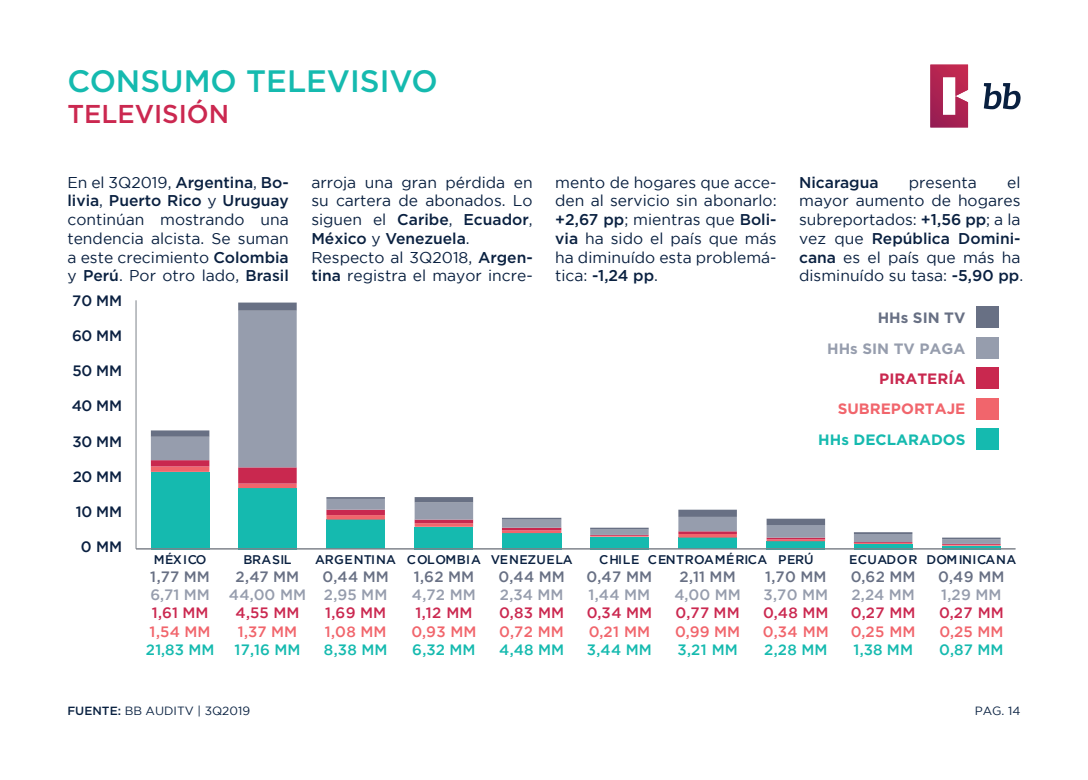
<style>
.page{position:relative;width:1088px;height:780px;background:#fff}
.page>*{position:absolute;margin:0;border:0;box-sizing:border-box;transform-origin:0 0}
.t1{font:500 31px "Gotham";color:#15baaf}
.t2{font:500 25.75px "Gotham";color:#cb2850}
.t3{font:15.62px/18.8px "Gotham";color:#092040;text-align:justify}
.t4{font:500 15.62px "Gotham";color:#092040}
.t5{font:500 15px "Gotham";color:#15baaf}
.t6{font:500 15px "Gotham";color:#969dad}
.t7{font:500 15px "Gotham";color:#687084}
.t8{font:500 15px "Gotham";color:#cb2850}
.t9{font:500 15px "Gotham";color:#f1656c}
.t10{font:500 15px "Gotham";color:#0a2041}
.t11{font:700 15px "Gotham";color:#15baaf}
.t12{font:700 15px "Gotham";color:#969dad}
.t13{font:700 15px "Gotham";color:#f1656c}
.t14{font:700 15px "Gotham";color:#c9284f}
.t15{font:700 15px "Gotham";color:#687084}
.t16{font:500 12.5px "Gotham";letter-spacing:.035em;color:#092040}
.t17{font:11.88px "Gotham";color:#092141}
.s1{font-weight:500}
</style>
<div class="page">
<svg style="left:930px;top:65px;width:38px;height:62px"></svg>
<svg style="left:984px;top:83px;width:36px;height:26px"></svg>
<div style="left:151px;top:472px;width:58px;height:77px;background:#15baaf"></div>
<div style="left:238px;top:488px;width:59px;height:61px;background:#15baaf"></div>
<div style="left:326px;top:519px;width:59px;height:30px;background:#15baaf"></div>
<div style="left:415px;top:526px;width:58px;height:23px;background:#15baaf"></div>
<div style="left:502px;top:533px;width:59px;height:16px;background:#15baaf"></div>
<div style="left:590px;top:536px;width:59px;height:13px;background:#15baaf"></div>
<div style="left:678px;top:537px;width:59px;height:12px;background:#15baaf"></div>
<div style="left:766px;top:541px;width:59px;height:8px;background:#15baaf"></div>
<div style="left:854px;top:544px;width:58px;height:5px;background:#15baaf"></div>
<svg style="left:942px;top:545px;width:58px;height:3px"></svg>
<svg style="left:151px;top:302px;width:849px;height:237px"></svg>
<hr style="left:136px;top:300px;width:1px;height:249px;background:#7d828a">
<hr style="left:136px;top:548px;width:879px;height:1px;background:#7d828a">
<h1 class="t1" style="left:67px;top:63px;width:372px">CONSUMO TELEVISIVO</h1>
<h2 class="t2" style="left:67px;top:99px;width:163px">TELEVISIÓN</h2>
<p class="t3" style="left:67px;top:172px;width:223px">En el 3Q2019, <span class="s1">Argentina</span>, <span class="s1">Bo&shy;livia</span>, <span class="s1">Puerto Rico</span> y <span class="s1">Uruguay </span>continúan mostrando una tendencia alcista. Se suman a este crecimiento <span class="s1">Colombia </span>y <span class="s1">Perú</span>. Por otro lado, <span class="s1">Brasil</span></p>
<p class="t3" style="left:311px;top:172px;width:223px;text-align:left">arroja una gran pérdida en su cartera de abonados. Lo siguen el <span class="s1">Caribe</span>, <span class="s1">Ecuador</span>,<br><span class="s1">México</span> y <span class="s1">Venezuela</span>.<br>Respecto al 3Q2018, <span class="s1">Argen&shy;tina</span> registra el mayor incre-</p>
<p class="t3" style="left:555px;top:172px;width:223px">mento de hogares que acce&shy;den al servicio sin abonarlo: <span class="s1">+2,67 pp</span>; mientras que <span class="s1">Boli&shy;via</span> ha sido el país que más ha diminuído esta problemá&shy;tica: <span class="s1">-1,24 pp</span>.</p>
<p class="t4" style="left:799px;top:173px;width:81px">Nicaragua</p>
<p class="t3" style="left:909px;top:172px;width:69px">presenta</p>
<p class="t3" style="left:799px;top:172px;width:226px;text-align:left;text-indent:208px">el mayor aumento de hogares subreportados: <span class="s1">+1,56 pp</span>; a la vez que <span class="s1">República Domini&shy;cana</span> es el país que más ha disminuído su tasa: <span class="s1">-5,90 pp</span>.</p>
<p class="t10" style="left:72px;top:292px;width:52px">70 MM</p>
<p class="t10" style="left:72px;top:327px;width:52px">60 MM</p>
<p class="t10" style="left:73px;top:362px;width:51px">50 MM</p>
<p class="t10" style="left:72px;top:397px;width:52px">40 MM</p>
<p class="t10" style="left:73px;top:432px;width:51px">30 MM</p>
<p class="t10" style="left:73px;top:468px;width:51px">20 MM</p>
<p class="t10" style="left:76px;top:503px;width:48px">10 MM</p>
<p class="t10" style="left:81px;top:538px;width:43px">0 MM</p>
<p class="t15" style="left:878px;top:309px;width:89px">HHs SIN TV</p>
<p class="t12" style="left:827px;top:339px;width:140px">HHs SIN TV PAGA</p>
<p class="t14" style="left:879px;top:370px;width:88px">PIRATERÍA</p>
<p class="t13" style="left:838px;top:400px;width:129px">SUBREPORTAJE</p>
<p class="t11" style="left:818px;top:431px;width:149px">HHs DECLARADOS</p>
<p class="t16" style="left:154px;top:553px;width:54px">MÉXICO</p>
<p class="t16" style="left:243px;top:553px;width:50px">BRASIL</p>
<p class="t16" style="left:315px;top:553px;width:259px">ARGENTINA COLOMBIA VENEZUELA</p>
<p class="t16" style="left:599px;top:553px;width:216px">CHILE CENTROAMÉRICA PERÚ</p>
<p class="t16" style="left:849px;top:553px;width:169px">ECUADOR DOMINICANA</p>
<p class="t7" style="left:150px;top:568px;width:61px">1,77 MM</p>
<p class="t7" style="left:236px;top:568px;width:65px">2,47 MM</p>
<p class="t7" style="left:322px;top:568px;width:68px">0,44 MM</p>
<p class="t7" style="left:414px;top:568px;width:62px">1,62 MM</p>
<p class="t7" style="left:498px;top:568px;width:68px">0,44 MM</p>
<p class="t7" style="left:586px;top:568px;width:67px">0,47 MM</p>
<p class="t7" style="left:679px;top:568px;width:58px">2,11 MM</p>
<p class="t7" style="left:765px;top:568px;width:63px">1,70 MM</p>
<p class="t7" style="left:851px;top:568px;width:66px">0,62 MM</p>
<p class="t7" style="left:938px;top:568px;width:68px">0,49 MM</p>
<p class="t6" style="left:150px;top:586px;width:61px">6,71 MM</p>
<p class="t6" style="left:229px;top:586px;width:160px">44,00 MM 2,95 MM</p>
<p class="t6" style="left:412px;top:586px;width:66px">4,72 MM</p>
<p class="t6" style="left:500px;top:586px;width:65px">2,34 MM</p>
<p class="t6" style="left:588px;top:586px;width:63px">1,44 MM</p>
<p class="t6" style="left:674px;top:586px;width:68px">4,00 MM</p>
<p class="t6" style="left:763px;top:586px;width:66px">3,70 MM</p>
<p class="t6" style="left:851px;top:586px;width:65px">2,24 MM</p>
<p class="t6" style="left:941px;top:586px;width:62px">1,29 MM</p>
<p class="t8" style="left:152px;top:604px;width:58px">1,61 MM</p>
<p class="t8" style="left:235px;top:604px;width:65px">4,55 MM</p>
<p class="t8" style="left:325px;top:604px;width:63px">1,69 MM</p>
<p class="t8" style="left:415px;top:604px;width:58px">1,12 MM</p>
<p class="t8" style="left:499px;top:604px;width:67px">0,83 MM</p>
<p class="t8" style="left:587px;top:604px;width:67px">0,34 MM</p>
<p class="t8" style="left:675px;top:604px;width:66px">0,77 MM</p>
<p class="t8" style="left:763px;top:604px;width:67px">0,48 MM</p>
<p class="t8" style="left:851px;top:604px;width:66px">0,27 MM</p>
<p class="t8" style="left:939px;top:604px;width:66px">0,27 MM</p>
<p class="t9" style="left:150px;top:622px;width:62px">1,54 MM</p>
<p class="t9" style="left:238px;top:622px;width:61px">1,37 MM</p>
<p class="t9" style="left:325px;top:622px;width:63px">1,08 MM</p>
<p class="t9" style="left:411px;top:622px;width:66px">0,93 MM</p>
<p class="t9" style="left:499px;top:622px;width:66px">0,72 MM</p>
<p class="t9" style="left:589px;top:622px;width:63px">0,21 MM</p>
<p class="t9" style="left:675px;top:622px;width:67px">0,99 MM</p>
<p class="t9" style="left:763px;top:622px;width:67px">0,34 MM</p>
<p class="t9" style="left:851px;top:622px;width:66px">0,25 MM</p>
<p class="t9" style="left:939px;top:622px;width:65px">0,25 MM</p>
<p class="t5" style="left:146px;top:641px;width:70px">21,83 MM</p>
<p class="t5" style="left:234px;top:641px;width:67px">17,16 MM</p>
<p class="t5" style="left:324px;top:641px;width:65px">8,38 MM</p>
<p class="t5" style="left:412px;top:641px;width:65px">6,32 MM</p>
<p class="t5" style="left:499px;top:641px;width:66px">4,48 MM</p>
<p class="t5" style="left:587px;top:641px;width:67px">3,44 MM</p>
<p class="t5" style="left:677px;top:641px;width:62px">3,21 MM</p>
<p class="t5" style="left:764px;top:641px;width:65px">2,28 MM</p>
<p class="t5" style="left:853px;top:641px;width:61px">1,38 MM</p>
<p class="t5" style="left:939px;top:641px;width:66px">0,87 MM</p>
<p class="t17" style="left:67px;top:704px;width:184px"><span class="s1">FUENTE:</span> BB AUDITV | 3Q2019</p>
<p class="t17" style="left:975px;top:704px;width:47px">PAG. 14</p>
</div>
